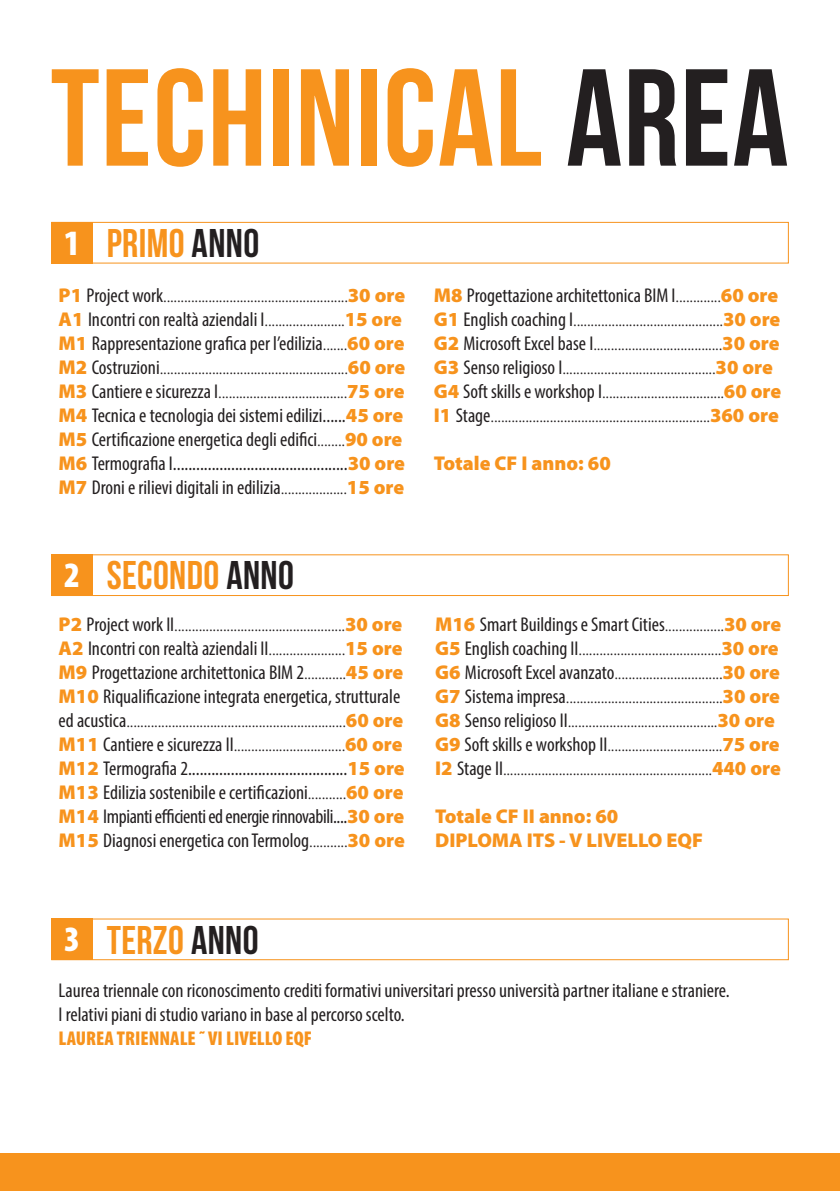
<style>
.page{position:relative;width:840px;height:1191px;background:#fff}
.page>*{position:absolute;margin:0;border:0;box-sizing:border-box;transform-origin:0 0}
.t1{font:137.6px "Bebas Neue";letter-spacing:.01em;color:#f7931d}
.t2{font:40px "Bebas Neue";letter-spacing:.01em;color:#f7931d}
.t3{font:900 condensed 35.8px "Myriad Pro";color:#fff}
.t4{font:300 20px/24px "Myriad Pro";color:#231f20}
.t5{font:condensed 20px "Myriad Pro";color:#231f20}
.t6{font:900 20px/24px "Myriad Pro";color:#f7931d}
.t7{font:condensed 20px "Myriad Pro";letter-spacing:-.02em;color:#231f20}
.t8{font:900 condensed 20px "Myriad Pro";color:#f7931d}
.s1{color:#231f20}
.s2{font-weight:900;color:#f7931d}
.s3{font-weight:400;font-stretch:condensed}
.s4{font-weight:900;font-stretch:normal;color:#f7931d}
.s5{font-weight:300;font-stretch:normal}
</style>
<div class="page">
<div style="left:51px;top:918px;width:42px;height:42px;background:#f7931d"></div>
<div style="left:51px;top:918px;width:737px;height:42px;border:1px solid #f7931d"></div>
<div style="left:51px;top:222px;width:42px;height:41px;background:#f7931d"></div>
<div style="left:51px;top:222px;width:737px;height:41px;border:1px solid #f7931d"></div>
<div style="left:51px;top:554px;width:42px;height:42px;background:#f7931d"></div>
<div style="left:51px;top:554px;width:737px;height:42px;border:1px solid #f7931d"></div>
<div style="left:0;top:1153px;width:839px;height:38px;background:#f7931d"></div>
<p class="t1" style="left:51px;top:43px;width:739px">TECHINICAL <span class="s1">AREA</span></p>
<p class="t3" style="left:64px;top:223px;width:17px">1</p>
<p class="t2" style="left:107px;top:221px;width:154px">PRIMO <span class="s1">ANNO</span></p>
<p class="t4" style="left:59px;top:284px;width:348px"><span class="s2">P1</span> <span class="s3">Project work</span>.....................................................<span class="s2">30 ore</span></p>
<p class="t5" style="left:59px;top:307px;width:345px"><span class="s4">A1</span> Incontri con realtà aziendali I<span class="s5">.......................</span><span class="s4">15 ore</span></p>
<p class="t5" style="left:59px;top:331px;width:347px"><span class="s4">M1</span> Rappresentazione grafica per l’edilizia<span class="s5">.......</span><span class="s4">60 ore</span></p>
<p class="t4" style="left:59px;top:356px;width:348px"><span class="s2">M2</span> <span class="s3">Costruzioni</span>......................................................<span class="s2">60 ore</span></p>
<p class="t4" style="left:59px;top:380px;width:347px"><span class="s2">M3</span> <span class="s3">Cantiere e sicurezza I</span>.....................................<span class="s2">75 ore</span></p>
<p class="t5" style="left:59px;top:403px;width:346px"><span class="s4">M4</span> Tecnica e tecnologia dei sistemi edilizi......<span class="s4">45 ore</span></p>
<p class="t5" style="left:59px;top:427px;width:345px"><span class="s4">M5</span> Certificazione energetica degli edifici<span class="s5">........</span><span class="s4">90 ore</span></p>
<p class="t5" style="left:59px;top:451px;width:348px"><span class="s4">M6</span> Termografia I.............................................<span class="s4">30 ore</span></p>
<p class="t5" style="left:59px;top:475px;width:347px"><span class="s4">M7</span> Droni e rilievi digitali in edilizia<span class="s5">...................</span><span class="s4">15 ore</span></p>
<p class="t3" style="left:64px;top:555px;width:17px">2</p>
<p class="t2" style="left:107px;top:553px;width:189px">SECONDO <span class="s1">ANNO</span></p>
<p class="t4" style="left:59px;top:612px;width:345px"><span class="s2">P2</span> <span class="s3">Project work II</span>.................................................<span class="s2">30 ore</span></p>
<p class="t5" style="left:59px;top:636px;width:345px"><span class="s4">A2</span> Incontri con realtà aziendali II<span class="s5">......................</span><span class="s4">15 ore</span></p>
<p class="t5" style="left:59px;top:660px;width:346px"><span class="s4">M9</span> Progettazione architettonica BIM 2<span class="s5">............</span><span class="s4">45 ore</span></p>
<p class="t4" style="left:59px;top:684px;width:346px"><span class="s2">M10</span> <span class="s3">Riqualificazione integrata energetica, strutturale ed acustica</span>...............................................................<span class="s2">60 ore</span></p>
<p class="t4" style="left:59px;top:732px;width:345px"><span class="s2">M11</span> <span class="s3">Cantiere e sicurezza II</span>................................<span class="s2">60 ore</span></p>
<p class="t5" style="left:59px;top:756px;width:347px"><span class="s4">M12</span> Termografia 2.........................................<span class="s4">15 ore</span></p>
<p class="t5" style="left:59px;top:780px;width:346px"><span class="s4">M13</span> Edilizia sostenibile e certificazioni<span class="s5">...........</span><span class="s4">60 ore</span></p>
<p class="t7" style="left:59px;top:804px;width:347px"><span class="s4">M14</span> Impianti efficienti ed energie rinnovabili....<span class="s4">30 ore</span></p>
<p class="t5" style="left:59px;top:828px;width:347px"><span class="s4">M15</span> Diagnosi energetica con Termolog<span class="s5">...........</span><span class="s4">30 ore</span></p>
<p class="t4" style="left:433px;top:284px;width:349px"><span class="s2">M8</span> <span class="s3">Progettazione architettonica BIM I</span>.............<span class="s2">60 ore G1</span> <span class="s3">English coaching I</span>...........................................<span class="s2">30 ore G2</span> <span class="s3">Microsoft Excel base I</span>.....................................<span class="s2">30 ore G3</span> <span class="s3">Senso religioso I</span>............................................<span class="s2">30 ore G4</span> <span class="s3">Soft skills e workshop I</span>...................................<span class="s2">60 ore I1</span> <span class="s3">Stage</span>...............................................................<span class="s2">360 ore</span></p>
<p class="t6" style="left:433px;top:451px;width:178px">Totale CF I anno: 60</p>
<p class="t4" style="left:435px;top:612px;width:347px"><span class="s2">M16</span> <span class="s3">Smart Buildings e Smart Cities</span>.................<span class="s2">30 ore G5</span> <span class="s3">English coaching II</span>.........................................<span class="s2">30 ore G6</span> <span class="s3">Microsoft Excel avanzato</span>...............................<span class="s2">30 ore G7</span> <span class="s3">Sistema impresa</span>.............................................<span class="s2">30 ore G8</span> <span class="s3">Senso religioso II</span>...........................................<span class="s2">30 ore G9</span> <span class="s3">Soft skills e workshop II</span>.................................<span class="s2">75 ore I2</span> <span class="s3">Stage II</span>............................................................<span class="s2">440 ore</span></p>
<p class="t6" style="left:435px;top:804px;width:269px">Totale CF II anno: 60<br>DIPLOMA ITS - V LIVELLO EQF</p>
<p class="t3" style="left:64px;top:919px;width:17px">3</p>
<p class="t2" style="left:107px;top:917px;width:153px">TERZO <span class="s1">ANNO</span></p>
<p class="t5" style="left:59px;top:978px;width:672px">Laurea triennale con riconoscimento crediti formativi universitari presso università partner italiane e straniere.</p>
<p class="t5" style="left:59px;top:1002px;width:347px">I relativi piani di studio variano in base al percorso scelto.</p>
<p class="t8" style="left:59px;top:1027px;width:255px">LAUREA TRIENNALE ˜ VI LIVELLO EQF</p>
</div>
